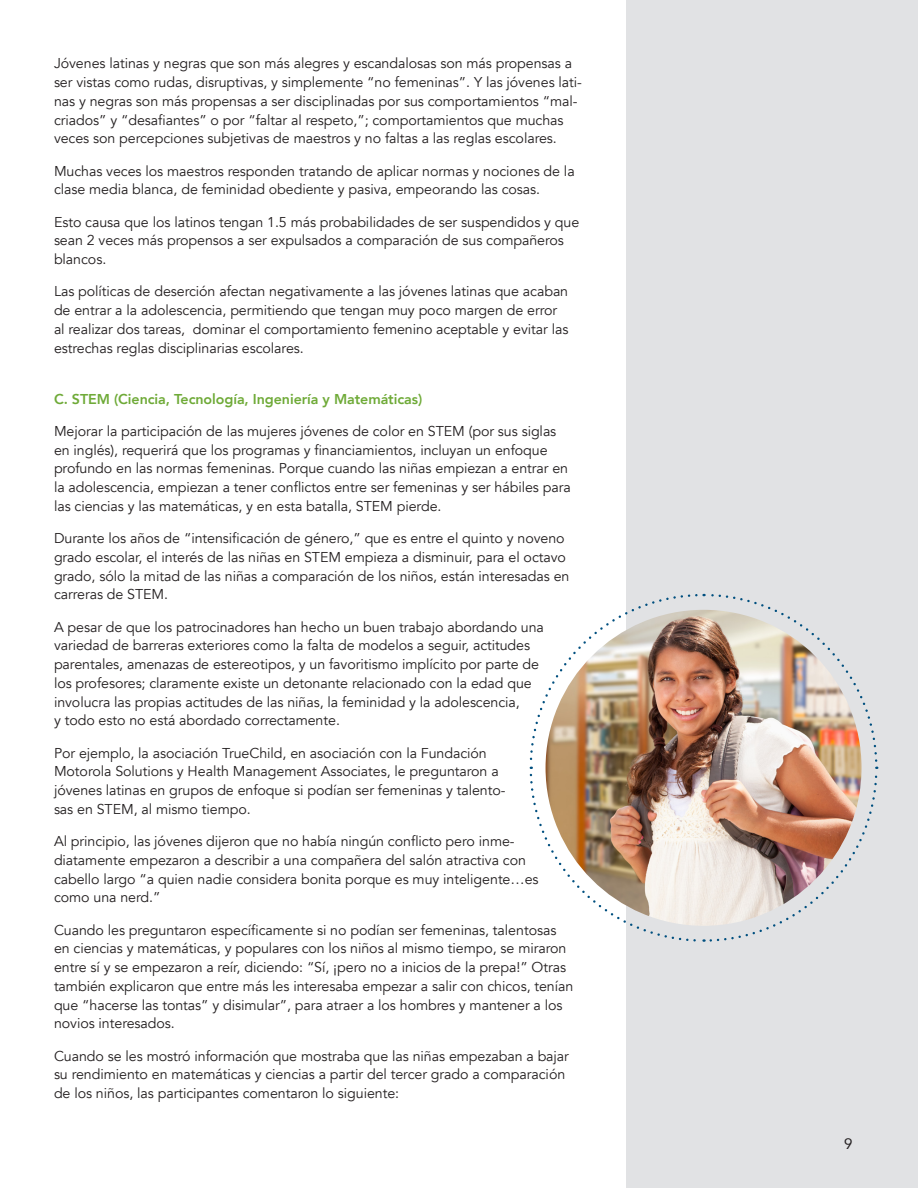
<style>
.page{position:relative;width:918px;height:1188px;background:#fff}
.page>*{position:absolute;margin:0;border:0;box-sizing:border-box;transform-origin:0 0}
.t1{font:15px "Avenir";color:#231f20}
.t2{font:14.25px/18.8px "Avenir";letter-spacing:-.005em;color:#231f20}
.t3{font:800 14.25px "Avenir";letter-spacing:-.005em;color:#6faa38}
</style>
<div class="page">
<div style="left:626px;top:0;width:292px;height:1188px;background:#e1e2e4"></div>
<img style="left:529px;top:593px;width:350px;height:349px">
<p class="t2" style="left:54px;top:54px;width:530px">Jóvenes latinas y negras que son más alegres y escandalosas son más propensas a ser vistas como rudas, disruptivas, y simplemente “no femeninas”. Y las jóvenes lati&shy;nas y negras son más propensas a ser disciplinadas por sus comportamientos “mal&shy;criados” y “desafiantes” o por “faltar al respeto,”; comportamientos que muchas veces son percepciones subjetivas de maestros y no faltas a las reglas escolares.</p>
<p class="t2" style="left:54px;top:161px;width:522px">Muchas veces los maestros responden tratando de aplicar normas y nociones de la clase media blanca, de feminidad obediente y pasiva, empeorando las cosas.</p>
<p class="t2" style="left:54px;top:212px;width:527px">Esto causa que los latinos tengan 1.5 más probabilidades de ser suspendidos y que sean 2 veces más propensos a ser expulsados a comparación de sus compañeros blancos.</p>
<p class="t2" style="left:54px;top:282px;width:516px">Las políticas de deserción afectan negativamente a las jóvenes latinas que acaban de entrar a la adolescencia, permitiendo que tengan muy poco margen de error al realizar dos tareas, dominar el comportamiento femenino aceptable y evitar las estrechas reglas disciplinarias escolares.</p>
<p class="t3" style="left:54px;top:387px;width:370px">C. STEM (Ciencia, Tecnología, Ingeniería y Matemáticas)</p>
<p class="t2" style="left:54px;top:422px;width:518px">Mejorar la participación de las mujeres jóvenes de color en STEM (por sus siglas en inglés), requerirá que los programas y financiamientos, incluyan un enfoque profundo en las normas femeninas. Porque cuando las niñas empiezan a entrar en la adolescencia, empiezan a tener conflictos entre ser femeninas y ser hábiles para las ciencias y las matemáticas, y en esta batalla, STEM pierde.</p>
<p class="t2" style="left:54px;top:529px;width:517px">Durante los años de “intensificación de género,” que es entre el quinto y noveno grado escolar, el interés de las niñas en STEM empieza a disminuir, para el octavo grado, sólo la mitad de las niñas a comparación de los niños, están interesadas en carreras de STEM.</p>
<p class="t2" style="left:54px;top:617px;width:492px">A pesar de que los patrocinadores han hecho un buen trabajo abordando una variedad de barreras exteriores como la falta de modelos a seguir, actitudes parentales, amenazas de estereotipos, y un favoritismo implícito por parte de los profesores; claramente existe un detonante relacionado con la edad que involucra las propias actitudes de las niñas, la feminidad y la adolescencia,<br>y todo esto no está abordado correctamente.</p>
<p class="t2" style="left:54px;top:743px;width:453px">Por ejemplo, la asociación TrueChild, en asociación con la Fundación Motorola Solutions y Health Management Associates, le preguntaron a jóvenes latinas en grupos de enfoque si podían ser femeninas y talento&shy;sas en STEM, al mismo tiempo.</p>
<p class="t2" style="left:54px;top:832px;width:486px">Al principio, las jóvenes dijeron que no había ningún conflicto pero inme&shy;diatamente empezaron a describir a una compañera del salón atractiva con cabello largo “a quien nadie considera bonita porque es muy inteligente…es como una nerd.”</p>
<p class="t2" style="left:54px;top:920px;width:521px">Cuando les preguntaron específicamente si no podían ser femeninas, talentosas en ciencias y matemáticas, y populares con los niños al mismo tiempo, se miraron entre sí y se empezaron a reír, diciendo: “Sí, ¡pero no a inicios de la prepa!” Otras también explicaron que entre más les interesaba empezar a salir con chicos, tenían que “hacerse las tontas” y disimular”, para atraer a los hombres y mantener a los novios interesados.</p>
<p class="t2" style="left:54px;top:1046px;width:517px">Cuando se les mostró información que mostraba que las niñas empezaban a bajar su rendimiento en matemáticas y ciencias a partir del tercer grado a comparación de los niños, las participantes comentaron lo siguiente:</p>
<p class="t1" style="left:844px;top:1132px;width:10px">9</p>
</div>
